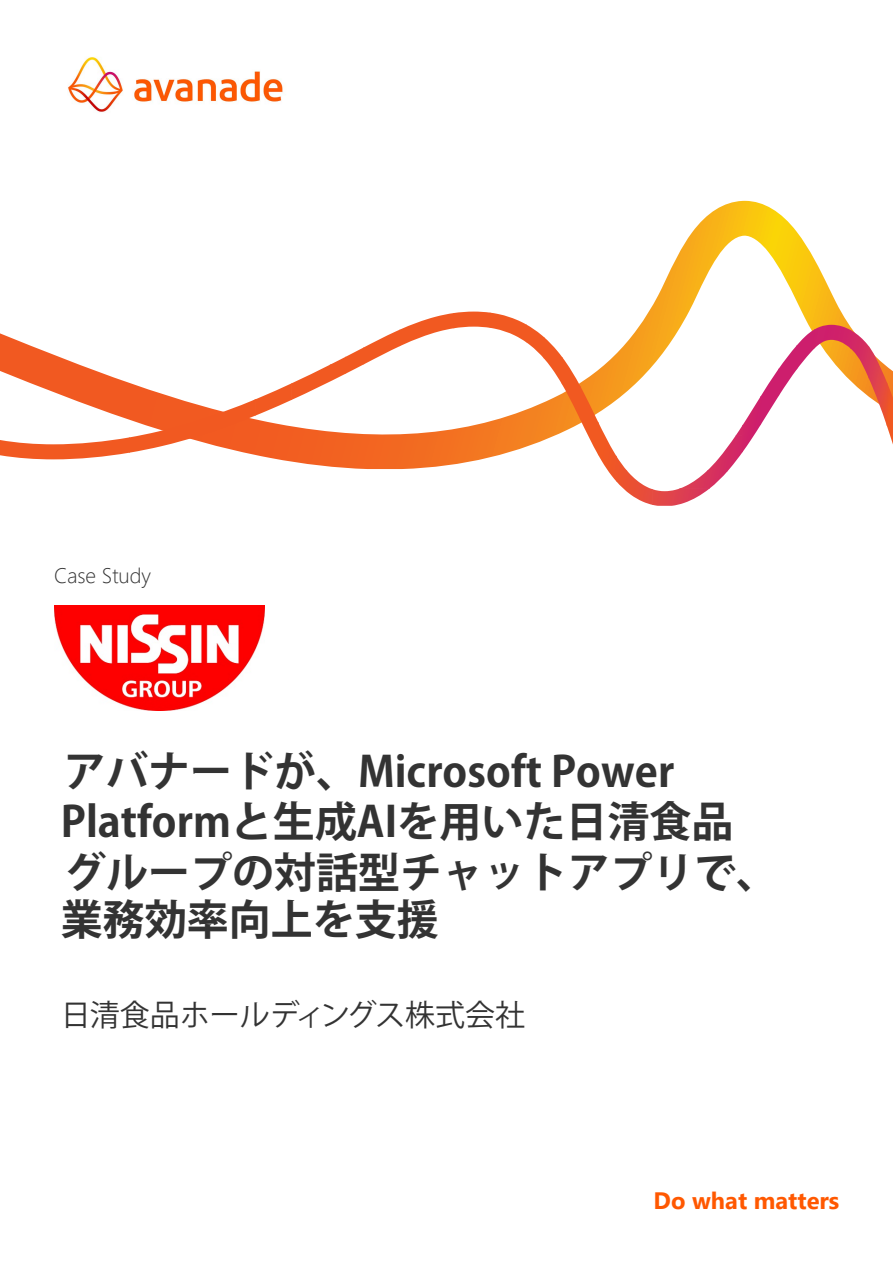
<style>
.page{position:relative;width:893px;height:1263px;background:#fff}
.page>*{position:absolute;margin:0;border:0;box-sizing:border-box;transform-origin:0 0}
.PRI_Cover_Subheading_Grey{font:700 42px/49.3px "Koz Go Pro";color:#333}
.PRI_Cover_Subheading_Grey-2{font:30px "Koz Go Pro";color:#333}
.t1{font:700 23.7px "Segoe UI";color:#ff5800}
.PRI_Cover_Descriptor_Grey{font:300 21px "Segoe UI";color:#333}
</style>
<div class="page">
<svg style="left:0;top:201px;width:893px;height:268px"></svg>
<img style="left:617px;top:471px;width:35px;height:34px">
<img style="left:652px;top:488px;width:57px;height:18px">
<img style="left:598px;top:421px;width:19px;height:61px">
<img style="left:679px;top:471px;width:49px;height:18px">
<img style="left:887px;top:382px;width:6px;height:62px">
<img style="left:0;top:437px;width:130px;height:22px">
<img style="left:580px;top:385px;width:19px;height:71px">
<img style="left:616px;top:455px;width:11px;height:16px">
<img style="left:706px;top:435px;width:37px;height:36px">
<img style="left:129px;top:419px;width:73px;height:34px">
<img style="left:742px;top:396px;width:19px;height:56px">
<img style="left:201px;top:400px;width:55px;height:35px">
<img style="left:562px;top:357px;width:19px;height:63px">
<svg style="left:735px;top:425px;width:8px;height:11px"></svg>
<img style="left:760px;top:368px;width:19px;height:57px">
<img style="left:868px;top:346px;width:19px;height:81px">
<img style="left:255px;top:383px;width:37px;height:33px">
<img style="left:291px;top:364px;width:55px;height:36px">
<img style="left:544px;top:337px;width:18px;height:48px">
<img style="left:778px;top:345px;width:19px;height:51px">
<img style="left:345px;top:347px;width:19px;height:27px">
<img style="left:796px;top:329px;width:19px;height:41px">
<img style="left:850px;top:330px;width:19px;height:49px">
<img style="left:329px;top:357px;width:17px;height:8px">
<img style="left:363px;top:329px;width:37px;height:35px">
<img style="left:526px;top:324px;width:18px;height:35px">
<img style="left:814px;top:325px;width:37px;height:24px">
<img style="left:400px;top:313px;width:54px;height:33px">
<img style="left:490px;top:313px;width:37px;height:29px">
<img style="left:454px;top:312px;width:36px;height:16px">
<img style="left:68px;top:57px;width:215px;height:55px">
<img style="left:54px;top:605px;width:210px;height:105px">
<p class="PRI_Cover_Descriptor_Grey" style="left:54px;top:555px;width:99px">Case Study</p>
<p class="PRI_Cover_Subheading_Grey" style="left:61px;top:749px;width:719px">アバナードが、Microsoft Power<br>Platformと生成AIを用いた日清食品グループの対話型チャットアプリで、業務効率向上を支援</p>
<p class="PRI_Cover_Subheading_Grey-2" style="left:61px;top:995px;width:466px">日清食品ホールディングス株式会社</p>
<p class="t1" style="left:654px;top:1178px;width:187px">Do what matters</p>
</div>
